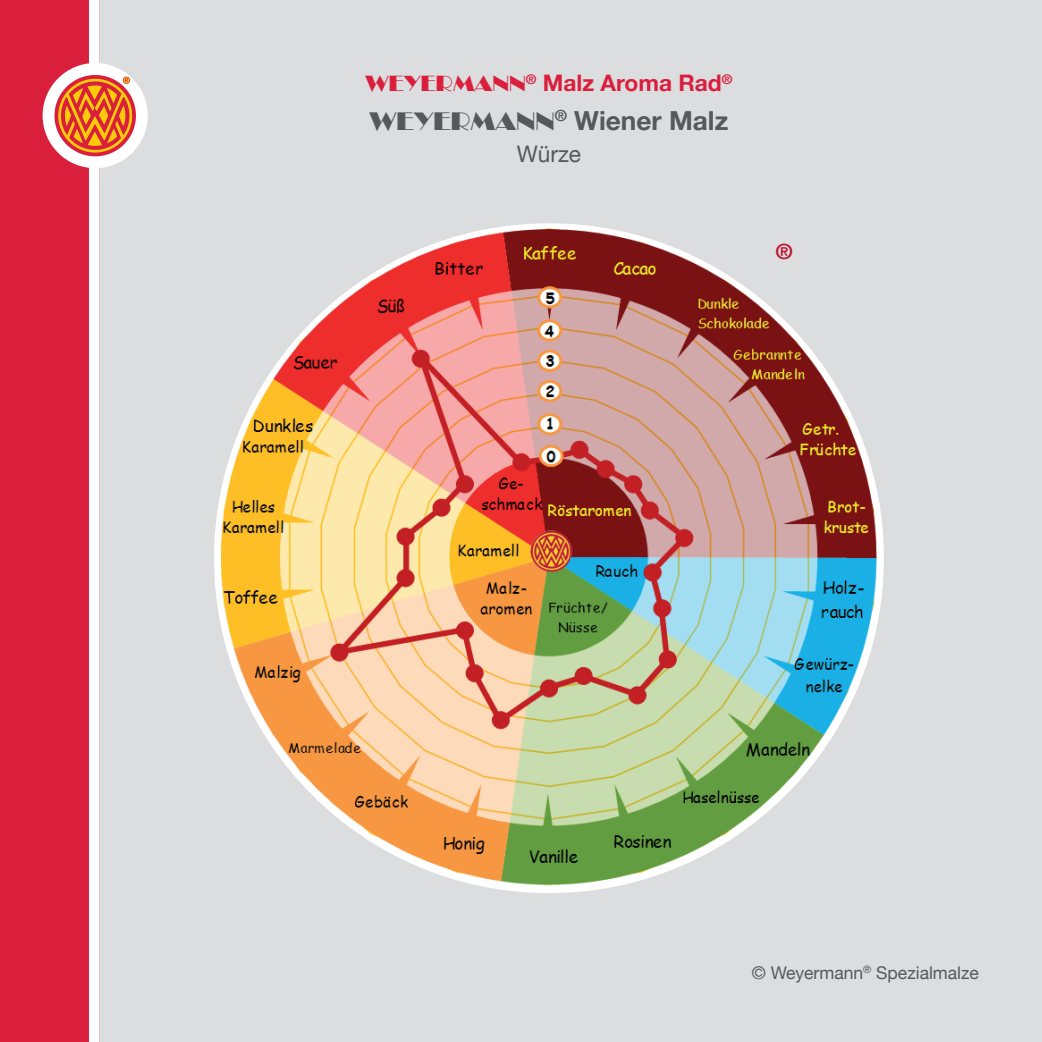
<style>
.page{position:relative;width:1042px;height:1042px;background:#fff}
.page>*{position:absolute;margin:0;border:0;box-sizing:border-box;transform-origin:0 0}
.t1{font:700 26.25px "Helvetica Neue";color:#57585a}
.t2{font:700 22.75px "Helvetica Neue";color:#da1f3d}
.t3{font:22.75px "Helvetica Neue";color:#57585a}
.t4{font:700 21px "Helvetica Neue";color:#bd1832}
.t5{font:17.5px "Helvetica Neue";color:#57585a}
.s1{font-family:"Broadway";font-weight:400}
</style>
<div class="page">
<div style="left:95px;top:0;width:947px;height:1042px;background:#dcdddf"></div>
<div style="left:0;top:0;width:99px;height:1042px;background:#da1f3d"></div>
<div style="left:89px;top:0;width:11px;height:1042px;background:#fff"></div>
<div style="left:43px;top:63px;width:105px;height:105px;background:#fff;border-radius:50%"></div>
<svg style="left:54px;top:75px;width:82px;height:81px"></svg>
<img style="left:214px;top:223px;width:670px;height:670px;border-radius:335px">
<h2 class="t2" style="left:365px;top:65px;width:368px"><span class="s1">WEYERMANN</span><sup>®</sup> Malz Aroma Rad<sup>®</sup></h2>
<h1 class="t1" style="left:369px;top:100px;width:360px"><span class="s1">WEYERMANN</span><sup>®</sup> Wiener Malz</h1>
<h2 class="t3" style="left:517px;top:137px;width:66px">Würze</h2>
<p class="t4" style="left:776px;top:235px;width:18px">®</p>
<p class="t5" style="left:752px;top:960px;width:228px">© Weyermann<sup>®</sup> Spezialmalze</p>
</div>
